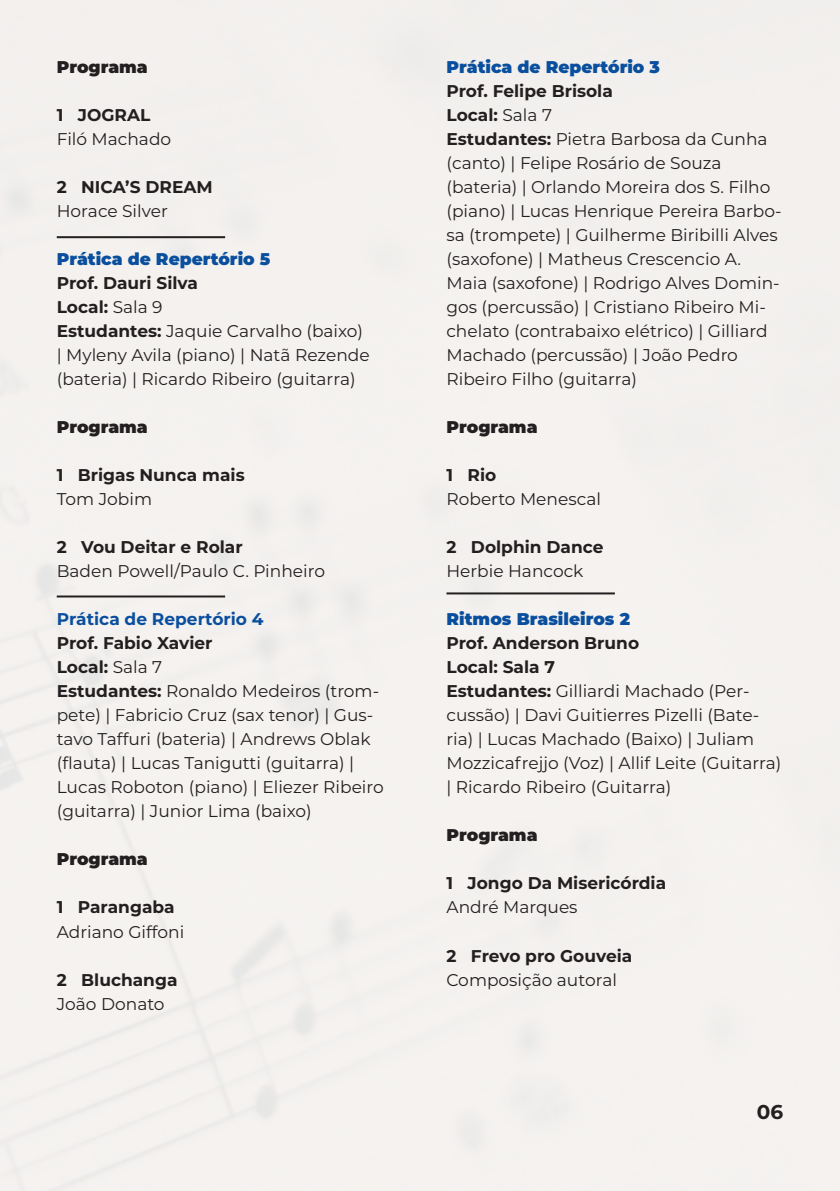
<style>
.page{position:relative;width:840px;height:1191px;background:#fff}
.page>*{position:absolute;margin:0;border:0;box-sizing:border-box;transform-origin:0 0}
.t1{font:700 20px "Montserrat";color:#231f20}
.Texto{font:17px/24px "Montserrat";color:#231f20}
.Texto-2{font:700 17px "Montserrat";color:#231f20}
.Texto-3{font:900 17px "Montserrat";color:#0a4f9e}
.Texto-4{font:900 17px "Montserrat";color:#231f20}
.Texto-5{font:700 17px "Montserrat";color:#0a4f9e}
.s1{font-weight:400}
.s2{font-weight:700}
</style>
<div class="page">
<div style="left:0;top:0;width:839px;height:1191px;background:#f4f2ef"></div>
<hr style="left:57px;top:236px;width:168px;height:2px;background:#231f20">
<hr style="left:446px;top:592px;width:168px;height:2px;background:#231f20">
<hr style="left:57px;top:595px;width:168px;height:2px;background:#231f20">
<p class="Texto-4" style="left:57px;top:54px;width:92px">Programa</p>
<p class="Texto-2" style="left:57px;top:103px;width:95px">1 JOGRAL</p>
<p class="Texto" style="left:57px;top:127px;width:116px">Filó Machado</p>
<p class="Texto-2" style="left:57px;top:175px;width:157px">2 NICA’S DREAM</p>
<p class="Texto" style="left:57px;top:199px;width:112px">Horace Silver</p>
<p class="Texto-3" style="left:57px;top:246px;width:215px">Prática de Repertório 5</p>
<p class="Texto-2" style="left:57px;top:271px;width:143px">Prof. Dauri Silva</p>
<p class="Texto-2" style="left:57px;top:295px;width:107px">Local: <span class="s1">Sala 9</span></p>
<p class="Texto" style="left:57px;top:319px;width:314px"><span class="s2">Estudantes:</span> Jaquie Carvalho (baixo) | Myleny Avila (piano) | Natã Rezende (bateria) | Ricardo Ribeiro (guitarra)</p>
<p class="Texto-4" style="left:57px;top:414px;width:92px">Programa</p>
<p class="Texto-2" style="left:57px;top:463px;width:189px">1 Brigas Nunca mais</p>
<p class="Texto" style="left:57px;top:487px;width:97px">Tom Jobim</p>
<p class="Texto-2" style="left:57px;top:535px;width:187px">2 Vou Deitar e Rolar</p>
<p class="Texto" style="left:57px;top:559px;width:269px">Baden Powell/Paulo C. Pinheiro</p>
<p class="Texto-5" style="left:57px;top:607px;width:208px">Prática de Repertório 4</p>
<p class="Texto-2" style="left:57px;top:631px;width:157px">Prof. Fabio Xavier</p>
<p class="Texto-2" style="left:57px;top:655px;width:107px">Local: <span class="s1">Sala 7</span></p>
<p class="Texto" style="left:57px;top:679px;width:328px"><span class="s2">Estudantes:</span> Ronaldo Medeiros (trom&shy;pete) | Fabricio Cruz (sax tenor) | Gus&shy;tavo Taffuri (bateria) | Andrews Oblak (flauta) | Lucas Tanigutti (guitarra) | Lucas Roboton (piano) | Eliezer Ribeiro (guitarra) | Junior Lima (baixo)</p>
<p class="Texto-4" style="left:57px;top:846px;width:92px">Programa</p>
<p class="Texto-2" style="left:57px;top:895px;width:119px">1 Parangaba</p>
<p class="Texto" style="left:57px;top:919px;width:129px">Adriano Giffoni</p>
<p class="Texto-2" style="left:57px;top:967px;width:122px">2 Bluchanga</p>
<p class="Texto" style="left:57px;top:991px;width:109px">João Donato</p>
<p class="Texto-3" style="left:446px;top:54px;width:215px">Prática de Repertório 3</p>
<p class="Texto-2" style="left:446px;top:79px;width:168px">Prof. Felipe Brisola</p>
<p class="Texto-2" style="left:446px;top:103px;width:107px">Local: <span class="s1">Sala 7</span></p>
<p class="Texto" style="left:446px;top:127px;width:336px"><span class="s2">Estudantes:</span> Pietra Barbosa da Cunha (canto) | Felipe Rosário de Souza (bateria) | Orlando Moreira dos S. Filho (piano) | Lucas Henrique Pereira Barbo&shy;sa (trompete) | Guilherme Biribilli Alves (saxofone) | Matheus Crescencio A.<br>Maia (saxofone) | Rodrigo Alves Domin&shy;gos (percussão) | Cristiano Ribeiro Mi&shy;chelato (contrabaixo elétrico) | Gilliard Machado (percussão) | João Pedro Ribeiro Filho (guitarra)</p>
<p class="Texto-4" style="left:446px;top:414px;width:92px">Programa</p>
<p class="Texto-2" style="left:446px;top:463px;width:51px">1 Rio</p>
<p class="Texto" style="left:446px;top:487px;width:156px">Roberto Menescal</p>
<p class="Texto-2" style="left:446px;top:535px;width:158px">2 Dolphin Dance</p>
<p class="Texto" style="left:446px;top:559px;width:138px">Herbie Hancock</p>
<p class="Texto-3" style="left:446px;top:606px;width:185px">Ritmos Brasileiros 2</p>
<p class="Texto-2" style="left:446px;top:631px;width:194px">Prof. Anderson Bruno</p>
<p class="Texto-2" style="left:446px;top:655px;width:110px">Local: Sala 7</p>
<p class="Texto" style="left:446px;top:679px;width:336px"><span class="s2">Estudantes:</span> Gilliardi Machado (Per&shy;cussão) | Davi Guitierres Pizelli (Bate&shy;ria) | Lucas Machado (Baixo) | Juliam Mozzicafrejjo (Voz) | Allif Leite (Guitarra) | Ricardo Ribeiro (Guitarra)</p>
<p class="Texto-4" style="left:446px;top:822px;width:92px">Programa</p>
<p class="Texto-2" style="left:446px;top:871px;width:221px">1 Jongo Da Misericórdia</p>
<p class="Texto" style="left:446px;top:895px;width:132px">André Marques</p>
<p class="Texto-2" style="left:446px;top:943px;width:187px">2 Frevo pro Gouveia</p>
<p class="Texto" style="left:446px;top:967px;width:172px">Composição autoral</p>
<p class="t1" style="left:756px;top:1097px;width:28px">06</p>
</div>
